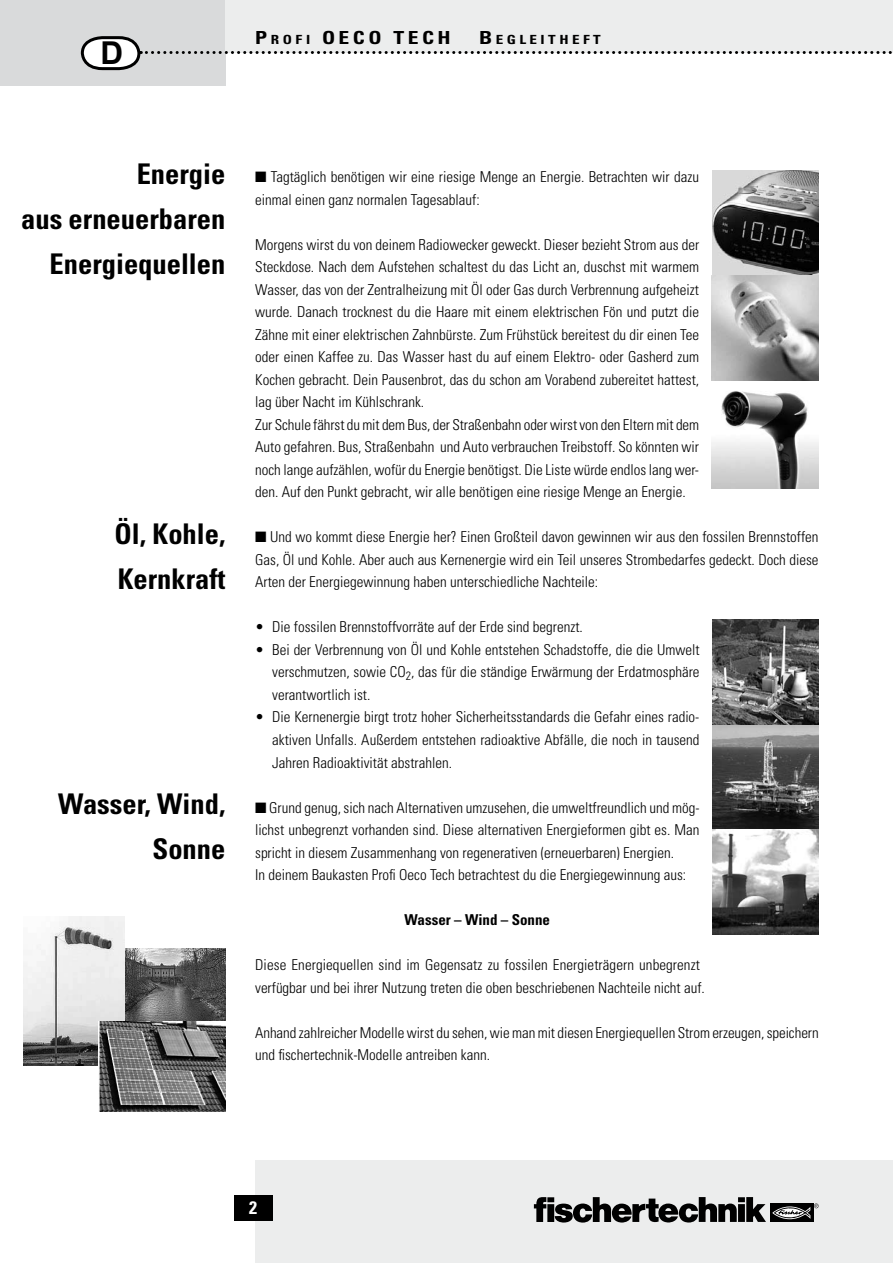
<style>
.page{position:relative;width:893px;height:1263px;background:#fff}
.page>*{position:absolute;margin:0;border:0;box-sizing:border-box;transform-origin:0 0}
.t1{font:700 31.5px "Arial";color:#000}
.t2{font:700 condensed 28.5px/45px "Univers";color:#000;text-align:right}
.t3{font:700 condensed 18px "Univers";letter-spacing:.16em;color:#000;scale:1.2 1}
.t4{font:700 condensed 18px "Univers";color:#fff}
.t5{font:300 condensed 15px/22.5px "Univers";color:#000}
.t6{font:700 condensed 15px "Univers";color:#000}
.t7{font:700 condensed 12.6px "Univers";letter-spacing:.23em;color:#000;scale:1.2 1}
.s1{font-size:12.6px}
.s2{font-size:18px}
</style>
<div class="page">
<div style="left:0;top:0;width:225px;height:85px;background:#d9dadb"></div>
<div style="left:225px;top:0;width:668px;height:52px;background:#eceded"></div>
<div style="left:255px;top:1161px;width:638px;height:102px;background:#eceded"></div>
<div style="left:234px;top:1195px;width:38px;height:25px;background:#000"></div>
<div style="left:770px;top:1204px;width:43px;height:18px;background:#000"></div>
<svg style="left:534px;top:1197px;width:232px;height:25px"></svg>
<svg style="left:772px;top:1203px;width:47px;height:17px"></svg>
<svg style="left:80px;top:36px;width:813px;height:36px"></svg>
<img style="left:712px;top:619px;width:107px;height:315px">
<img style="left:125px;top:948px;width:100px;height:74px">
<img style="left:23px;top:916px;width:102px;height:150px">
<img style="left:99px;top:1022px;width:126px;height:90px">
<img style="left:712px;top:170px;width:107px;height:319px">
<h1 class="t1" style="left:100px;top:32px;width:24px">D</h1>
<p class="t3" style="left:255px;top:27px;width:165px">P<span class="s1">ROFI</span> OECO TECH</p>
<p class="t7" style="left:479px;top:32px;width:68px"><span class="s2">B</span>EGLEITHE</p>
<p class="t7" style="left:583px;top:32px;width:16px">FT</p>
<h2 class="t2" style="left:21px;top:152px;width:206px">Energie<br>aus erneuerbaren<br>Energiequellen</h2>
<h2 class="t2" style="left:115px;top:511px;width:112px;text-align:left">Öl, Kohle,<br>Kernkraft</h2>
<h2 class="t2" style="left:58px;top:781px;width:169px">Wasser, Wind,<br>Sonne</h2>
<p class="t5" style="left:255px;top:166px;width:445px">■ Tagtäglich benötigen wir eine riesige Menge an Energie. Betrachten wir dazu einmal einen ganz normalen Tagesablauf:</p>
<p class="t5" style="left:255px;top:233px;width:446px">Morgens wirst du von deinem Radiowecker geweckt. Dieser bezieht Strom aus der Steckdose. Nach dem Aufstehen schaltest du das Licht an, duschst mit warmem Wasser, das von der Zentralheizung mit Öl oder Gas durch Verbrennung aufgeheizt wurde. Danach trocknest du die Haare mit einem elektrischen Fön und putzt die Zähne mit einer elektrischen Zahnbürste. Zum Frühstück bereitest du dir einen Tee oder einen Kaffee zu. Das Wasser hast du auf einem Elektro- oder Gasherd zum Kochen gebracht. Dein Pausenbrot, das du schon am Vorabend zubereitet hattest, lag über Nacht im Kühlschrank.<br>Zur Schule fährst du mit dem Bus, der Straßenbahn oder wirst von den Eltern mit dem Auto gefahren. Bus, Straßenbahn und Auto verbrauchen Treibstoff. So könnten wir noch lange aufzählen, wofür du Energie benötigst. Die Liste würde endlos lang wer&shy;den. Auf den Punkt gebracht, wir alle benötigen eine riesige Menge an Energie.</p>
<p class="t5" style="left:255px;top:526px;width:565px;text-align:justify">■ Und wo kommt diese Energie her? Einen Großteil davon gewinnen wir aus den fossilen Brennstoffen Gas, Öl und Kohle. Aber auch aus Kernenergie wird ein Teil unseres Strombedarfes gedeckt. Doch diese Arten der Energiegewinnung haben unterschiedliche Nachteile:</p>
<p class="t5" style="left:255px;top:616px;width:329px">• Die fossilen Brennstoffvorräte auf der Erde sind begrenzt.</p>
<p class="t5" style="left:272px;top:638px;width:429px;text-align:justify;text-indent:-17px">• Bei der Verbrennung von Öl und Kohle entstehen Schadstoffe, die die Umwelt verschmutzen, sowie CO<sub>2</sub>, das für die ständige Erwärmung der Erdatmosphäre verantwortlich ist.</p>
<p class="t5" style="left:272px;top:706px;width:429px;text-align:justify;text-indent:-17px">• Die Kernenergie birgt trotz hoher Sicherheitsstandards die Gefahr eines radio&shy;aktiven Unfalls. Außerdem entstehen radioaktive Abfälle, die noch in tausend Jahren Radioaktivität abstrahlen.</p>
<p class="t5" style="left:255px;top:796px;width:446px">■ Grund genug, sich nach Alternativen umzusehen, die umweltfreundlich und mög&shy;lichst unbegrenzt vorhanden sind. Diese alternativen Energieformen gibt es. Man spricht in diesem Zusammenhang von regenerativen (erneuerbaren) Energien.<br>In deinem Baukasten Profi Oeco Tech betrachtest du die Energiegewinnung aus:</p>
<p class="t6" style="left:405px;top:910px;width:147px">Wasser – Wind – Sonne</p>
<p class="t5" style="left:255px;top:953px;width:451px">Diese Energiequellen sind im Gegensatz zu fossilen Energieträgern unbegrenzt verfügbar und bei ihrer Nutzung treten die oben beschriebenen Nachteile nicht auf.</p>
<p class="t5" style="left:255px;top:1021px;width:565px">Anhand zahlreicher Modelle wirst du sehen, wie man mit diesen Energiequellen Strom erzeugen, speichern und fischertechnik-Modelle antreiben kann.</p>
<p class="t4" style="left:249px;top:1197px;width:9px">2</p>
</div>
